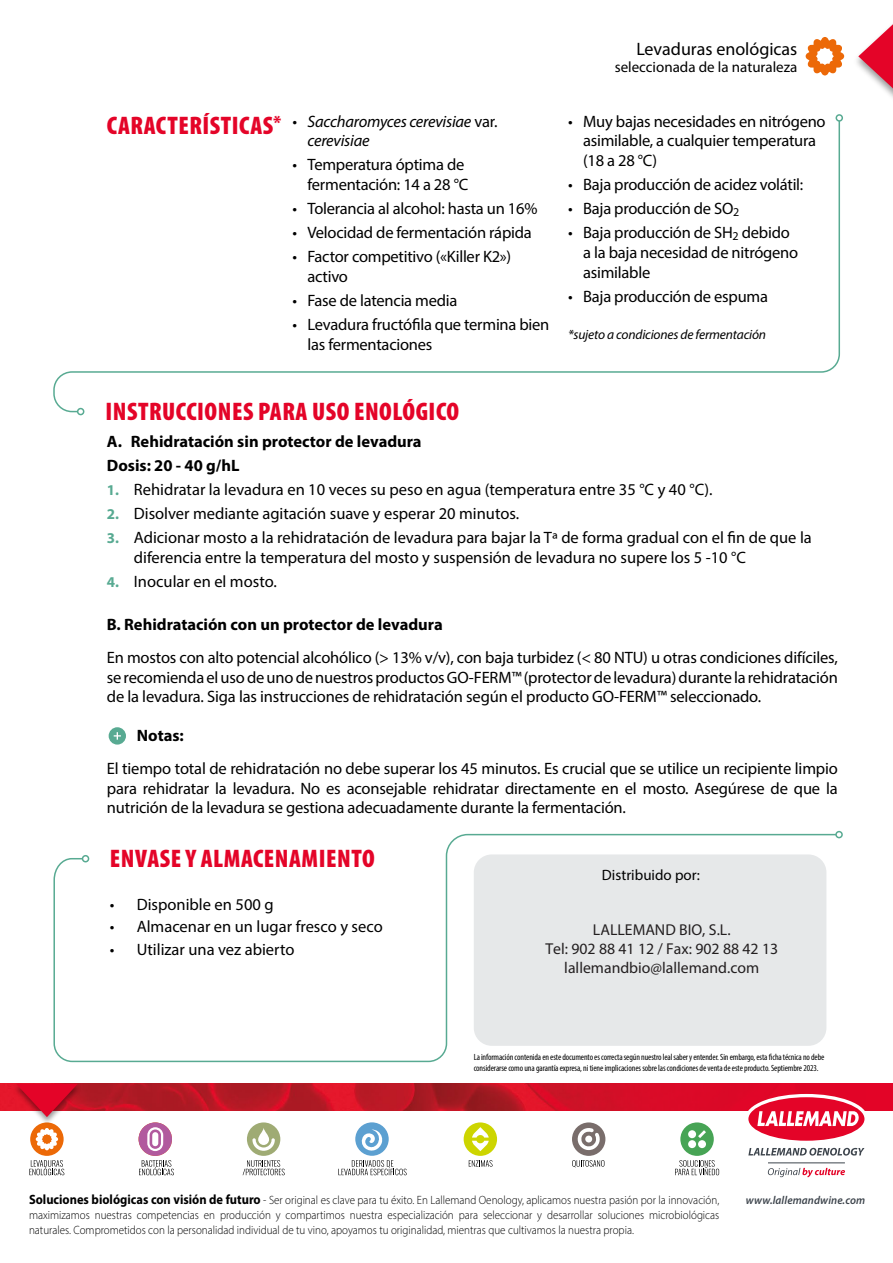
<style>
.page{position:relative;width:893px;height:1263px;background:#fff}
.page>*{position:absolute;margin:0;border:0;box-sizing:border-box;transform-origin:0 0}
.t1{font:900 condensed 25.5px "Myriad Pro";letter-spacing:.02em;color:#e40428}
.t2{font:18px "Myriad Pro";color:#000}
.t3{font:16.5px/19.8px "Myriad Pro";letter-spacing:-.01em;color:#000}
.t4{font:700 16.5px/24px "Myriad Pro";color:#000}
.t5{font:italic 16.5px/19.8px "Myriad Pro";letter-spacing:-.015em;color:#000}
.t6{font:15.75px/18.9px "Myriad Pro";color:#231f20;text-align:center}
.t7{font:15px "Myriad Pro";color:#000}
.t8{font:italic 13.5px "Myriad Pro";letter-spacing:-.015em;color:#000}
.t9{font:300 12px/15px "Myriad Pro";color:#000;text-align:justify;scale:.92 1}
.t10{font:italic 600 11.55px "Myriad Pro";letter-spacing:.01em;color:#3d444c;scale:.96 1}
.t11{font:condensed 9px/10.8px "Myriad Pro";letter-spacing:-.01em;color:#000}
.s1{font-style:normal}
.s2{font-weight:700;font-size:15px;color:#58aa92}
.s3{font-weight:700;font-size:13.5px}
</style>
<div class="page">
<svg style="left:858px;top:24px;width:35px;height:73px"></svg>
<svg style="left:806px;top:37px;width:38px;height:38px"></svg>
<img style="left:0;top:1084px;width:893px;height:27px">
<hr style="left:768px;top:1162px;width:77px;height:1px;background:#3d444c">
<svg style="left:745px;top:1094px;width:123px;height:61px"></svg>
<svg style="left:768px;top:1168px;width:77px;height:9px"></svg>
<svg style="left:139px;top:1160px;width:35px;height:15px"></svg>
<div style="left:139px;top:1122px;width:33px;height:34px;background:#b15a9e;border-radius:50%"></div>
<svg style="left:147px;top:1127px;width:16px;height:24px"></svg>
<svg style="left:469px;top:1160px;width:24px;height:7px"></svg>
<div style="left:464px;top:1122px;width:33px;height:34px;background:#cdd500;border-radius:50%"></div>
<svg style="left:472px;top:1127px;width:17px;height:24px"></svg>
<svg style="left:243px;top:1160px;width:42px;height:15px"></svg>
<div style="left:247px;top:1122px;width:33px;height:34px;background:#9fab74;border-radius:50%"></div>
<svg style="left:258px;top:1128px;width:11px;height:17px"></svg>
<svg style="left:252px;top:1138px;width:23px;height:13px"></svg>
<svg style="left:29px;top:1160px;width:35px;height:15px"></svg>
<div style="left:30px;top:1122px;width:34px;height:34px;background:#ec6907;border-radius:50%"></div>
<svg style="left:36px;top:1128px;width:22px;height:22px"></svg>
<svg style="left:675px;top:1160px;width:44px;height:15px"></svg>
<div style="left:680px;top:1122px;width:34px;height:34px;background:#47a455;border-radius:50%"></div>
<div style="left:688px;top:1130px;width:8px;height:8px;background:#fff;border-radius:50%"></div>
<div style="left:688px;top:1140px;width:8px;height:8px;background:#fff;border-radius:50%"></div>
<div style="left:698px;top:1140px;width:8px;height:8px;background:#fff;border-radius:50%"></div>
<svg style="left:698px;top:1130px;width:8px;height:8px"></svg>
<svg style="left:572px;top:1160px;width:32px;height:7px"></svg>
<div style="left:572px;top:1122px;width:33px;height:34px;background:#796d6b;border-radius:50%"></div>
<svg style="left:577px;top:1128px;width:23px;height:22px"></svg>
<div style="left:355px;top:1122px;width:34px;height:34px;background:#5ca0d1;border-radius:50%"></div>
<svg style="left:361px;top:1129px;width:22px;height:22px"></svg>
<svg style="left:338px;top:1160px;width:69px;height:15px"></svg>
<div style="left:12px;top:1082px;width:70px;height:43px;background:#000;opacity:.4"></div>
<svg style="left:16px;top:1084px;width:62px;height:33px;background:#d93047"></svg>
<svg style="left:53px;top:122px;width:787px;height:291px"></svg>
<div style="left:77px;top:408px;width:7px;height:7px;border:2px solid #58aa92;border-radius:50%"></div>
<div style="left:835px;top:114px;width:8px;height:8px;border:2px solid #58aa92;border-radius:50%"></div>
<svg style="left:53px;top:833px;width:784px;height:230px"></svg>
<div style="left:82px;top:855px;width:7px;height:7px;border:2px solid #58aa92;border-radius:50%"></div>
<div style="left:835px;top:831px;width:8px;height:7px;border:2px solid #58aa92;border-radius:50%"></div>
<div style="left:109px;top:727px;width:17px;height:18px;background:#58aa92;border-radius:50%"></div>
<svg style="left:114px;top:732px;width:7px;height:8px"></svg>
<h1 class="t1" style="left:107px;top:109px;width:176px">CARACTERÍSTICAS<sup>*</sup></h1>
<p class="t5" style="left:308px;top:111px;width:191px;text-indent:-15px">• Saccharomyces cerevisiae <span class="s1">var. </span>cerevisiae</p>
<p class="t3" style="left:293px;top:155px;width:177px;text-align:right">• Temperatura óptima de fermentación: 14 a 28 °C</p>
<p class="t3" style="left:293px;top:199px;width:246px">• Tolerancia al alcohol: hasta un 16%</p>
<p class="t3" style="left:293px;top:223px;width:241px">• Velocidad de fermentación rápida</p>
<p class="t3" style="left:308px;top:247px;width:205px;text-indent:-15px">• Factor competitivo («Killer K2») activo</p>
<p class="t3" style="left:293px;top:291px;width:166px">• Fase de latencia media</p>
<p class="t3" style="left:308px;top:315px;width:243px;text-indent:-15px">• Levadura fructófila que termina bien las fermentaciones</p>
<h1 class="t1" style="left:105px;top:395px;width:355px">INSTRUCCIONES PARA USO ENOLÓGICO</h1>
<p class="t2" style="left:636px;top:38px;width:163px">Levaduras enológicas</p>
<p class="t7" style="left:615px;top:57px;width:184px">seleccionada de la naturaleza</p>
<p class="t3" style="left:583px;top:111px;width:244px;text-indent:-15px">• Muy bajas necesidades en nitrógeno asimilable, a cualquier temperatura (18 a 28 °C)</p>
<p class="t3" style="left:568px;top:175px;width:237px">• Baja producción de acidez volátil:</p>
<p class="t3" style="left:568px;top:199px;width:173px">• Baja producción de SO<sub>2</sub></p>
<p class="t3" style="left:583px;top:223px;width:216px;text-indent:-15px">• Baja producción de SH<sub>2</sub> debido a la baja necesidad de nitrógeno asimilable</p>
<p class="t3" style="left:568px;top:286px;width:201px">• Baja producción de espuma</p>
<p class="t8" style="left:568px;top:326px;width:199px">*sujeto a condiciones de fermentación</p>
<p class="t4" style="left:107px;top:429px;width:316px">A. Rehidratación sin protector de levadura<br>Dosis: 20 - 40 g/hL</p>
<p class="t3" style="left:107px;top:479px;width:607px"><span class="s2">1.</span> Rehidratar la levadura en 10 veces su peso en agua (temperatura entre 35 °C y 40 °C).</p>
<p class="t3" style="left:107px;top:503px;width:414px"><span class="s2">2.</span> Disolver mediante agitación suave y esperar 20 minutos.</p>
<p class="t3" style="left:134px;top:527px;width:679px;text-indent:-27px"><span class="s2">3.</span> Adicionar mosto a la rehidratación de levadura para bajar la Tª de forma gradual con el fin de que la diferencia entre la temperatura del mosto y suspensión de levadura no supere los 5 -10 °C</p>
<p class="t3" style="left:107px;top:571px;width:171px"><span class="s2">4.</span> Inocular en el mosto.</p>
<p class="t4" style="left:107px;top:612px;width:337px">B. Rehidratación con un protector de levadura</p>
<p class="t3" style="left:107px;top:647px;width:732px;text-align:justify">En mostos con alto potencial alcohólico (&gt; 13% v/v), con baja turbidez (&lt; 80 NTU) u otras condiciones difíciles, se recomienda el uso de uno de nuestros productos GO-FERM™ (protector de levadura) durante la rehidratación de la levadura. Siga las instrucciones de rehidratación según el producto GO-FERM™ seleccionado.</p>
<p class="t4" style="left:137px;top:723px;width:49px">Notas:</p>
<p class="t3" style="left:107px;top:758px;width:732px;text-align:justify">El tiempo total de rehidratación no debe superar los 45 minutos. Es crucial que se utilice un recipiente limpio para rehidratar la levadura. No es aconsejable rehidratar directamente en el mosto. Asegúrese de que la nutrición de la levadura se gestiona adecuadamente durante la fermentación.</p>
<h1 class="t1" style="left:110px;top:842px;width:266px">ENVASE Y ALMACENAMIENTO</h1>
<p class="t3" style="left:110px;top:894px;width:165px">• Disponible en 500 g</p>
<p class="t3" style="left:110px;top:916px;width:275px">• Almacenar en un lugar fresco y seco</p>
<p class="t3" style="left:110px;top:939px;width:186px">• Utilizar una vez abierto</p>
<p class="t7" style="left:602px;top:866px;width:99px">Distribuido por:</p>
<p class="t6" style="left:545px;top:920px;width:234px">LALLEMAND BIO, S.L.<br>Tel: 902 88 41 12 / Fax: 902 88 42 13 lallemandbio@lallemand.com</p>
<p class="t11" style="left:474px;top:1051px;width:352px">La información contenida en este documento es correcta según nuestro leal saber y entender. Sin embargo, esta ficha técnica no debe considerarse como una garantía expresa, ni tiene implicaciones sobre las condiciones de venta de este producto. Septiembre 2023.</p>
<p class="t9" style="left:29px;top:1192px;width:752px"><span class="s3">Soluciones biológicas con visión de futuro</span> - Ser original es clave para tu éxito. En Lallemand Oenology, aplicamos nuestra pasión por la innovación, maximizamos nuestras competencias en producción y compartimos nuestra especialización para seleccionar y desarrollar soluciones microbiológicas naturales. Comprometidos con la personalidad individual de tu vino, apoyamos tu originalidad, mientras que cultivamos la nuestra propia.</p>
<p class="t10" style="left:746px;top:1193px;width:126px">www.lallemandwine.com</p>
</div>
